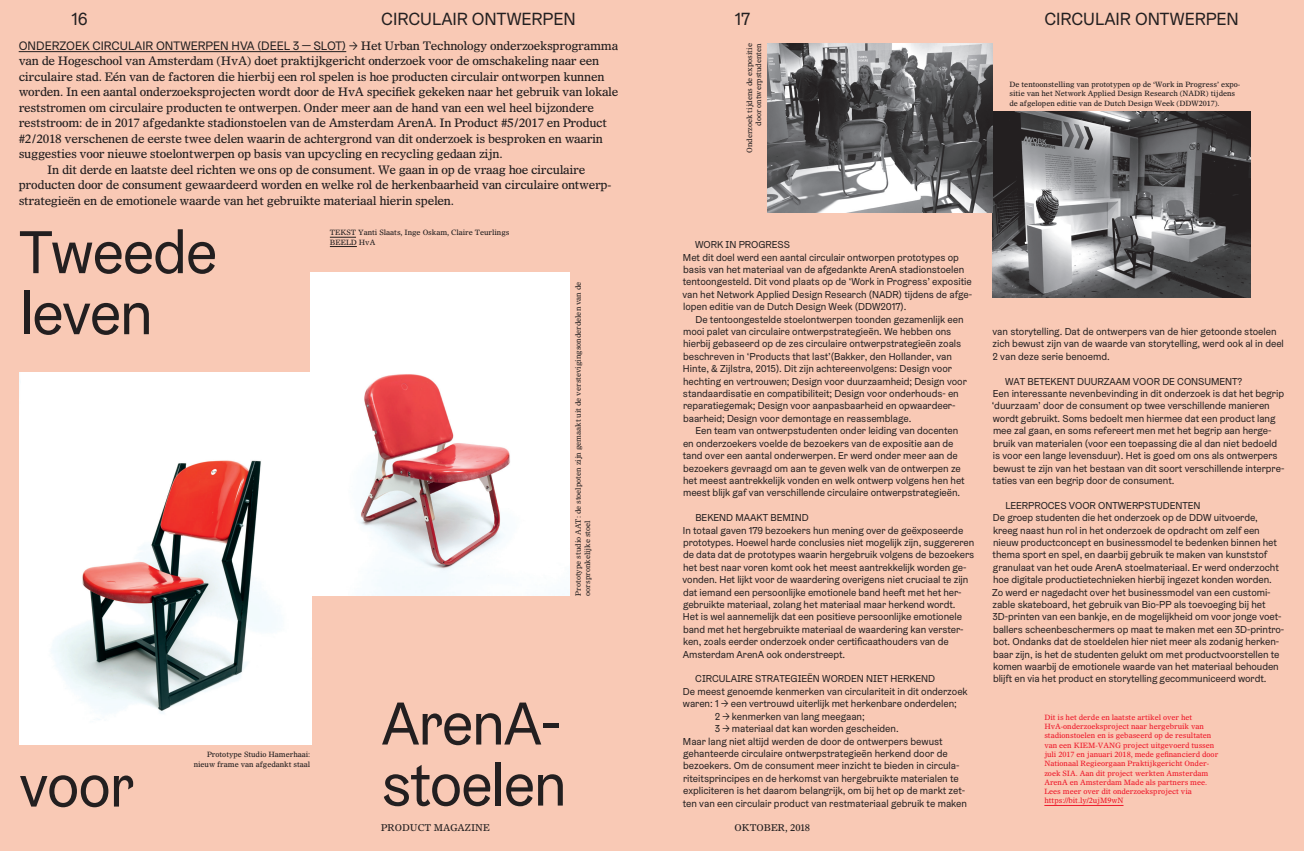
<style>
.page{position:relative;width:1304px;height:851px;background:#fff}
.page>*{position:absolute;margin:0;border:0;box-sizing:border-box;transform-origin:0 0}
.Kop_-_Gräbenbach_600{font:60.6px "Graebenbach";letter-spacing:-.025em;color:#231f20}
.Navigation_-_Header{font:17.7px "Graebenbach";letter-spacing:-.005em;color:#231f20}
.Intro_-_Olympian_125{font:12.3px "Graebenbach";color:#231f20}
.Intro_-_Olympian_125-2{font:11.8px/15.5px "Olympian LT Std";letter-spacing:-.025em;color:#231f20}
.Brood_-_Grábenbach{font:10.1px/12.4px "Graebenbach";letter-spacing:-.005em;color:#231f20}
.Tussenkop_-_Gräbenba{font:10.1px "Graebenbach";letter-spacing:-.005em;color:#231f20}
.t1{font:9.4px "Olympian LT Std";letter-spacing:-.005em;color:#231f20}
.Kader_-_Olympian{font:7.3px/9.3px "Olympian LT Std";letter-spacing:-.005em;color:#ee1b2c}
.Caption_-_Olympian{font:7.3px/9.3px "Olympian LT Std";letter-spacing:-.005em;color:#231f20}
.Kader_-_Olympian-2{font:7.3px/9.3px "Olympian LT Std";letter-spacing:-.005em;color:#231f20}
.s1{font-size:11.9px}
.s2{font-family:"Olympian LT Std";font-size:11.8px}
</style>
<div class="page">
<div style="left:0;top:0;width:1304px;height:850px;background:#f9c9b5"></div>
<hr style="left:19px;top:51px;width:327px;height:1px;background:#231f20">
<hr style="left:1044px;top:805px;width:79px;height:1px;background:#ee1b2c">
<svg style="left:330px;top:237px;width:26px;height:1px"></svg>
<svg style="left:330px;top:246px;width:27px;height:1px"></svg>
<img style="left:20px;top:372px;width:291px;height:372px">
<img style="left:310px;top:273px;width:259px;height:322px">
<img style="left:993px;top:112px;width:258px;height:186px">
<img style="left:767px;top:43px;width:226px;height:170px">
<h2 class="Navigation_-_Header" style="left:71px;top:8px;width:18px">16</h2>
<h2 class="Navigation_-_Header" style="left:735px;top:8px;width:17px">17</h2>
<p class="Navigation_-_Header" style="left:381px;top:8px;width:196px">CIRCULAIR ONTWERPEN</p>
<p class="Navigation_-_Header" style="left:1044px;top:8px;width:196px">CIRCULAIR ONTWERPEN</p>
<p class="Intro_-_Olympian_125" style="left:19px;top:38px;width:601px">ONDERZOEK CIRCULAIR ONTWERPEN HVA (DEEL 3 — SLOT) <span class="s1">→</span> <span class="s2">Het Urban Technology onderzoeksprogramma</span></p>
<p class="Intro_-_Olympian_125-2" style="left:19px;top:53px;width:601px">van de Hogeschool van Amsterdam (HvA) doet praktijkgericht onderzoek voor de omschakeling naar een circulaire stad. Eén van de factoren die hierbij een rol spelen is hoe producten circulair ontworpen kunnen worden. In een aantal onderzoeksprojecten wordt door de HvA specifiek gekeken naar het gebruik van lokale reststromen om circulaire producten te ontwerpen. Onder meer aan de hand van een wel heel bijzondere reststroom: de in 2017 afgedankte stadionstoelen van de Amsterdam ArenA. In Product #5/2017 en Product #2/2018 verschenen de eerste twee delen waarin de achtergrond van dit onderzoek is besproken en waarin suggesties voor nieuwe stoelontwerpen op basis van upcycling en recycling gedaan zijn.</p>
<p class="Intro_-_Olympian_125-2" style="left:19px;top:161px;width:594px;text-indent:29px">In dit derde en laatste deel richten we ons op de consument. We gaan in op de vraag hoe circulaire producten door de consument gewaardeerd worden en welke rol de herkenbaarheid van circulaire ontwerp&shy;strategieën en de emotionele waarde van het gebruikte materiaal hierin spelen.</p>
<p class="Kop_-_Gräbenbach_600" style="left:20px;top:214px;width:199px">Tweede</p>
<p class="Kop_-_Gräbenbach_600" style="left:20px;top:275px;width:135px">leven</p>
<p class="Kader_-_Olympian-2" style="left:330px;top:228px;width:181px">TEKST Yanti Slaats, Inge Oskam, Claire Teurlings<br>BEELD HvA</p>
<p class="Caption_-_Olympian" style="left:573px;top:595px;width:315px;rotate:-90deg">Prototype studio AAT: de stoelpoten zijn gemaakt uit de verstevigingsonderdelen van de oorspronkelijke stoel</p>
<p class="Kop_-_Gräbenbach_600" style="left:19px;top:747px;width:117px">voor</p>
<p class="Caption_-_Olympian" style="left:194px;top:749px;width:118px;text-align:right">Prototype Studio Hamerhaai: nieuw frame van afgedankt staal</p>
<p class="Kop_-_Gräbenbach_600" style="left:381px;top:685px;width:181px">ArenA-</p>
<p class="Kop_-_Gräbenbach_600" style="left:381px;top:746px;width:187px">stoelen</p>
<p class="Caption_-_Olympian" style="left:745px;top:153px;width:111px;text-align:right;rotate:-90deg">Onderzoek tijdens de expositie door ontwerpstudenten</p>
<p class="Tussenkop_-_Gräbenba" style="left:695px;top:238px;width:96px">WORK IN PROGRESS</p>
<p class="Brood_-_Grábenbach" style="left:682px;top:251px;width:291px">Met dit doel werd een aantal circulair ontworpen prototypes op basis van het materiaal van de afgedankte ArenA stadionstoelen tentoongesteld. Dit vond plaats op de ‘Work in Progress’ expositie van het Network Applied Design Research (NADR) tijdens de afge&shy;lopen editie van de Dutch Design Week (DDW2017).</p>
<p class="Brood_-_Grábenbach" style="left:683px;top:313px;width:285px;text-indent:12px">De tentoongestelde stoelontwerpen toonden gezamenlijk een mooi palet van circulaire ontwerpstrategieën. We hebben ons hierbij gebaseerd op de zes circulaire ontwerpstrategieën zoals beschreven in ‘Products that last’(Bakker, den Hollander, van Hinte, &amp; Zijlstra, 2015). Dit zijn achtereenvolgens: Design voor hechting en vertrouwen; Design voor duurzaamheid; Design voor standaardisatie en compatibiliteit; Design voor onderhouds- en reparatiegemak; Design voor aanpasbaarheid en opwaardeer&shy;baarheid; Design voor demontage en reassemblage.</p>
<p class="Brood_-_Grábenbach" style="left:683px;top:424px;width:284px;text-indent:13px">Een team van ontwerpstudenten onder leiding van docenten en onderzoekers voelde de bezoekers van de expositie aan de tand over een aantal onderwerpen. Er werd onder meer aan de bezoekers gevraagd om aan te geven welk van de ontwerpen ze het meest aantrekkelijk vonden en welk ontwerp volgens hen het meest blijk gaf van verschillende circulaire ontwerpstrategieën.</p>
<p class="Tussenkop_-_Gräbenba" style="left:695px;top:511px;width:115px">BEKEND MAAKT BEMIND</p>
<p class="Brood_-_Grábenbach" style="left:682px;top:523px;width:293px">In totaal gaven 179 bezoekers hun mening over de geëxposeerde prototypes. Hoewel harde conclusies niet mogelijk zijn, suggereren de data dat de prototypes waarin hergebruik volgens de bezoekers het best naar voren komt ook het meest aantrekkelijk worden ge&shy;vonden. Het lijkt voor de waardering overigens niet cruciaal te zijn dat iemand een persoonlijke emotionele band heeft met het her&shy;gebruikte materiaal, zolang het materiaal maar herkend wordt.<br>Het is wel aannemelijk dat een positieve persoonlijke emotionele band met het hergebruikte materiaal de waardering kan verster&shy;ken, zoals eerder onderzoek onder certificaathouders van de Amsterdam ArenA ook onderstreept.</p>
<p class="Tussenkop_-_Gräbenba" style="left:695px;top:672px;width:241px">CIRCULAIRE STRATEGIEËN WORDEN NIET HERKEND</p>
<p class="Brood_-_Grábenbach" style="left:683px;top:685px;width:286px">De meest genoemde kenmerken van circulariteit in dit onderzoek</p>
<p class="Brood_-_Grábenbach" style="left:683px;top:697px;width:276px">waren: 1 → een vertrouwd uiterlijk met herkenbare onderdelen;</p>
<p class="Brood_-_Grábenbach" style="left:715px;top:709px;width:152px">2 → kenmerken van lang meegaan;</p>
<p class="Brood_-_Grábenbach" style="left:715px;top:722px;width:186px">3 → materiaal dat kan worden gescheiden.</p>
<p class="Brood_-_Grábenbach" style="left:683px;top:734px;width:286px">Maar lang niet altijd werden de door de ontwerpers bewust gehanteerde circulaire ontwerpstrategieën herkend door de bezoekers. Om de consument meer inzicht te bieden in circula&shy;riteitsprincipes en de herkomst van hergebruikte materialen te expliciteren is het daarom belangrijk, om bij het op de markt zet&shy;ten van een circulair product van restmateriaal gebruik te maken</p>
<p class="t1" style="left:381px;top:822px;width:110px">PRODUCT MAGAZINE</p>
<p class="t1" style="left:735px;top:822px;width:77px">OKTOBER, 2018</p>
<p class="Caption_-_Olympian" style="left:1009px;top:80px;width:232px">De tentoonstelling van prototypen op de ‘Work in Progress’ expo&shy;sitie van het Network Applied Design Research (NADR) tijdens de afgelopen editie van de Dutch Design Week (DDW2017).</p>
<p class="Brood_-_Grábenbach" style="left:992px;top:325px;width:293px">van storytelling. Dat de ontwerpers van de hier getoonde stoelen zich bewust zijn van de waarde van storytelling, werd ook al in deel<br>2 van deze serie benoemd.</p>
<p class="Tussenkop_-_Gräbenba" style="left:1005px;top:375px;width:239px">WAT BETEKENT DUURZAAM VOOR DE CONSUMENT?</p>
<p class="Brood_-_Grábenbach" style="left:992px;top:387px;width:294px">Een interessante nevenbevinding in dit onderzoek is dat het begrip ‘duurzaam’ door de consument op twee verschillende manieren wordt gebruikt. Soms bedoelt men hiermee dat een product lang mee zal gaan, en soms refereert men met het begrip aan herge&shy;bruik van materialen (voor een toepassing die al dan niet bedoeld is voor een lange levensduur). Het is goed om ons als ontwerpers bewust te zijn van het bestaan van dit soort verschillende interpre&shy;taties van een begrip door de consument.</p>
<p class="Tussenkop_-_Gräbenba" style="left:1005px;top:499px;width:197px">LEERPROCES VOOR ONTWERPSTUDENTEN</p>
<p class="Brood_-_Grábenbach" style="left:992px;top:511px;width:294px">De groep studenten die het onderzoek op de DDW uitvoerde, kreeg naast hun rol in het onderzoek de opdracht om zelf een nieuw productconcept en businessmodel te bedenken binnen het thema sport en spel, en daarbij gebruik te maken van kunststof granulaat van het oude ArenA stoelmateriaal. Er werd onderzocht hoe digitale productietechnieken hierbij ingezet konden worden.<br>Zo werd er nagedacht over het businessmodel van een customi&shy;zable skateboard, het gebruik van Bio-PP als toevoeging bij het 3D-printen van een bankje, en de mogelijkheid om voor jonge voet&shy;ballers scheenbeschermers op maat te maken met een 3D-printro&shy;bot. Ondanks dat de stoeldelen hier niet meer als zodanig herken&shy;baar zijn, is het de studenten gelukt om met productvoorstellen te komen waarbij de emotionele waarde van het materiaal behouden blijft en via het product en storytelling gecommuniceerd wordt.</p>
<p class="Kader_-_Olympian" style="left:1044px;top:712px;width:175px">Dit is het derde en laatste artikel over het HvA-onderzoeksproject naar hergebruik van stadionstoelen en is gebaseerd op de resultaten van een KIEM-VANG project uitgevoerd tussen juli 2017 en januari 2018, mede gefinancierd door Nationaal Regieorgaan Praktijkgericht Onder&shy;zoek SIA. Aan dit project werkten Amsterdam ArenA en Amsterdam Made als partners mee.<br>Lees meer over dit onderzoeksproject via https://bit.ly/2ujM9wN</p>
</div>
